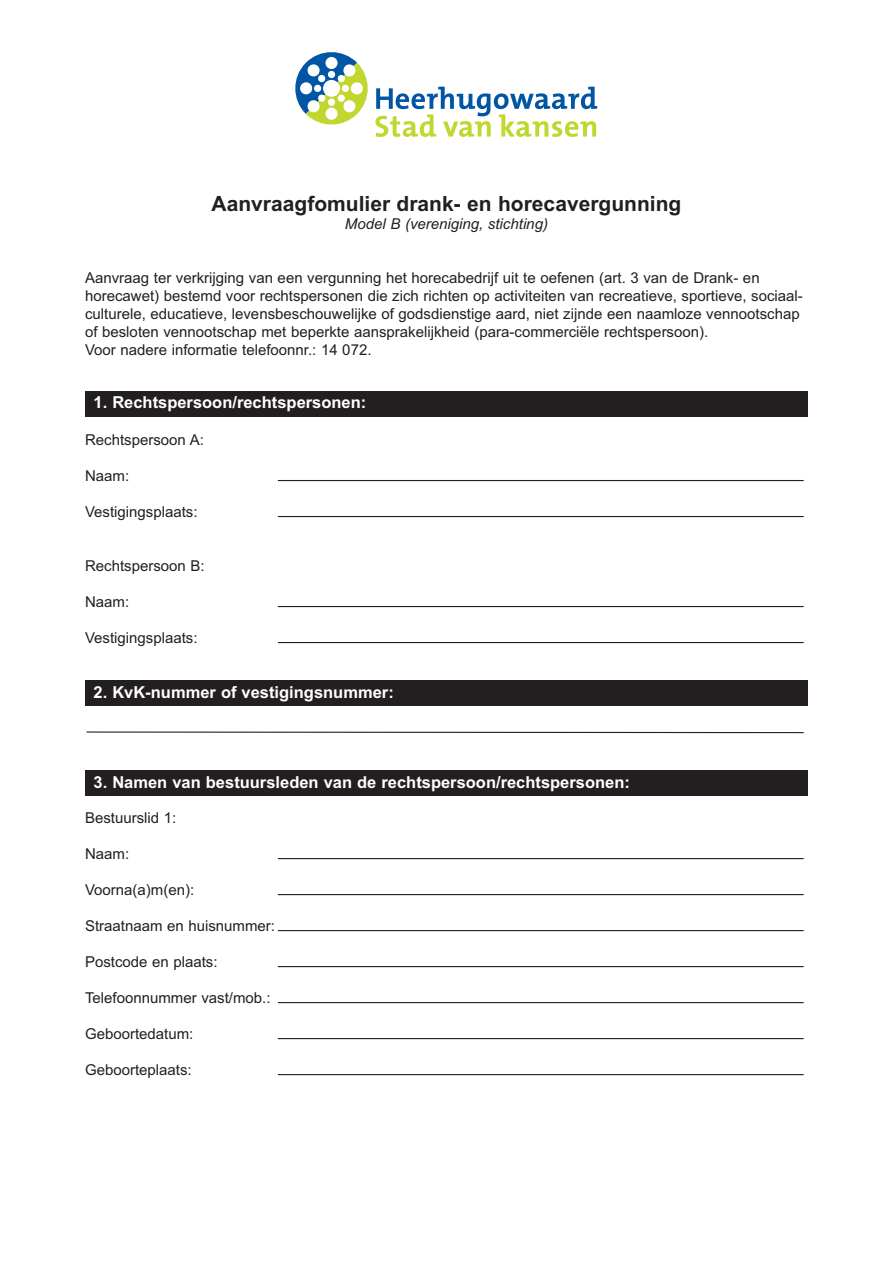
<style>
.page{position:relative;width:893px;height:1263px;background:#fff}
.page>*{position:absolute;margin:0;border:0;box-sizing:border-box;transform-origin:0 0}
.t1{font:700 21px "Arial";color:#231f20}
.t2{font:700 16.5px "Arial";color:#fff}
.t3{font:15px/18px "Arial";color:#231f20}
.t4{font:italic 15px "Arial";color:#231f20}
</style>
<div class="page">
<div style="left:85px;top:391px;width:723px;height:26px;background:#231f20"></div>
<svg style="left:295px;top:52px;width:302px;height:85px"></svg>
<hr style="left:278px;top:642px;width:526px;height:1px;background:#231f20">
<hr style="left:278px;top:606px;width:526px;height:1px;background:#231f20">
<hr style="left:278px;top:516px;width:526px;height:1px;background:#231f20">
<hr style="left:278px;top:480px;width:526px;height:1px;background:#231f20">
<div style="left:85px;top:771px;width:723px;height:25px;background:#231f20"></div>
<hr style="left:278px;top:1074px;width:526px;height:1px;background:#231f20">
<hr style="left:278px;top:1038px;width:526px;height:1px;background:#231f20">
<hr style="left:278px;top:894px;width:526px;height:1px;background:#231f20">
<hr style="left:278px;top:858px;width:526px;height:1px;background:#231f20">
<hr style="left:278px;top:1002px;width:526px;height:1px;background:#231f20">
<hr style="left:278px;top:966px;width:526px;height:1px;background:#231f20">
<hr style="left:278px;top:930px;width:526px;height:1px;background:#231f20">
<div style="left:85px;top:681px;width:723px;height:25px;background:#231f20"></div>
<svg style="left:86px;top:731px;width:718px;height:3px"></svg>
<h1 class="t1" style="left:212px;top:192px;width:471px">Aanvraagfomulier drank- en horecavergunning</h1>
<p class="t4" style="left:345px;top:215px;width:205px">Model B (vereniging, stichting)</p>
<p class="t3" style="left:85px;top:269px;width:719px">Aanvraag ter verkrijging van een vergunning het horecabedrijf uit te oefenen (art. 3 van de Drank- en horecawet) bestemd voor rechtspersonen die zich richten op activiteiten van recreatieve, sportieve, sociaal&shy;culturele, educatieve, levensbeschouwelijke of godsdienstige aard, niet zijnde een naamloze vennootschap of besloten vennootschap met beperkte aansprakelijkheid (para-commerciële rechtspersoon).<br>Voor nadere informatie telefoonnr.: 14 072.</p>
<p class="t2" style="left:94px;top:393px;width:274px">1. Rechtspersoon/rechtspersonen:</p>
<p class="t3" style="left:85px;top:431px;width:120px">Rechtspersoon A:</p>
<p class="t3" style="left:85px;top:467px;width:46px">Naam:</p>
<p class="t3" style="left:85px;top:503px;width:114px">Vestigingsplaats:</p>
<p class="t3" style="left:85px;top:557px;width:121px">Rechtspersoon B:</p>
<p class="t3" style="left:85px;top:593px;width:46px">Naam:</p>
<p class="t3" style="left:85px;top:629px;width:114px">Vestigingsplaats:</p>
<p class="t2" style="left:94px;top:682px;width:302px">2. KvK-nummer of vestigingsnummer:</p>
<p class="t2" style="left:94px;top:772px;width:538px">3. Namen van bestuursleden van de rechtspersoon/rechtspersonen:</p>
<p class="t3" style="left:85px;top:809px;width:93px">Bestuurslid 1:</p>
<p class="t3" style="left:85px;top:845px;width:46px">Naam:</p>
<p class="t3" style="left:85px;top:881px;width:111px">Voorna(a)m(en):</p>
<p class="t3" style="left:85px;top:917px;width:192px">Straatnaam en huisnummer:</p>
<p class="t3" style="left:85px;top:953px;width:134px">Postcode en plaats:</p>
<p class="t3" style="left:85px;top:989px;width:187px">Telefoonnummer vast/mob.:</p>
<p class="t3" style="left:85px;top:1025px;width:110px">Geboortedatum:</p>
<p class="t3" style="left:85px;top:1061px;width:108px">Geboorteplaats:</p>
</div>
